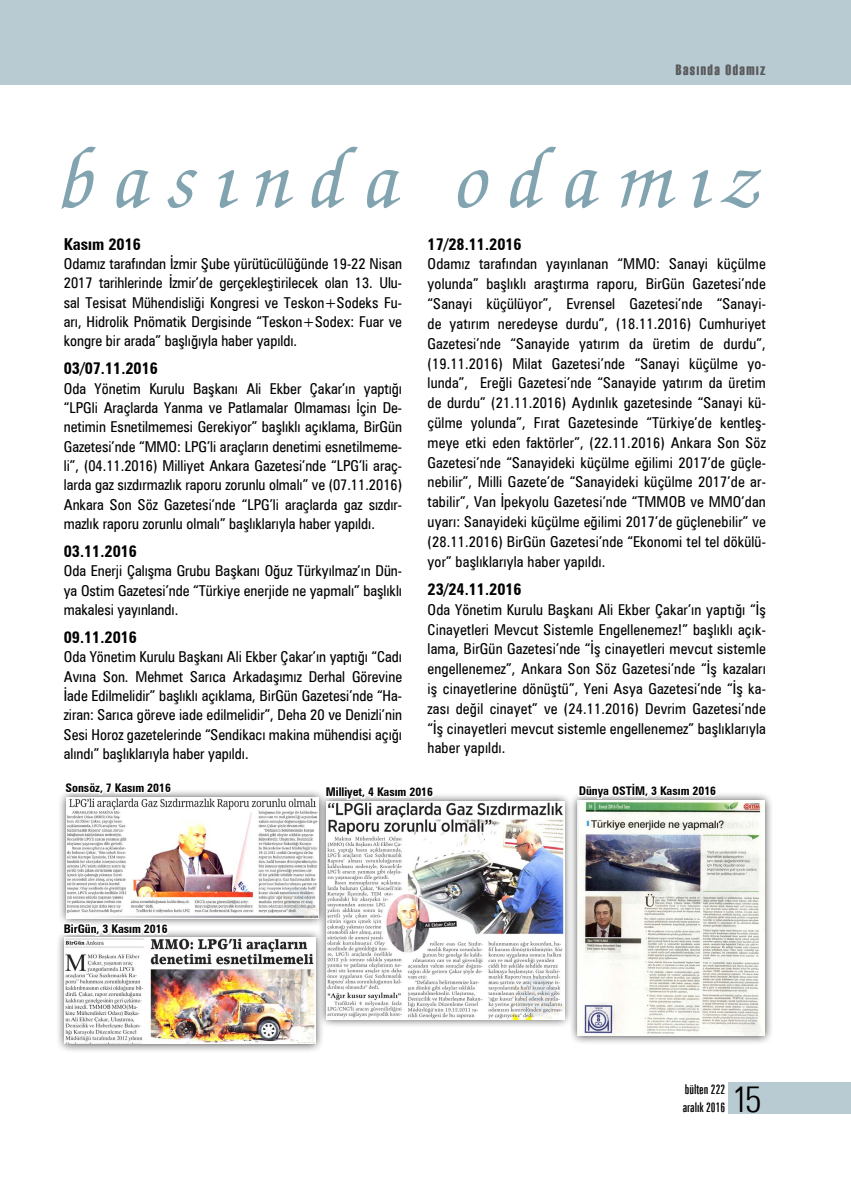
<style>
.page{position:relative;width:851px;height:1191px;background:#fff}
.page>*{position:absolute;margin:0;border:0;box-sizing:border-box;transform-origin:0 0}
.t1{font:italic 84px "Zurich Calligraphic";letter-spacing:.22em;color:#82a4b1}
.t2{font:300 condensed 36.15px "Zurich BT";color:#000}
.t3{font:700 condensed 16.5px "Zurich BT";color:#000}
.t4{font:condensed 15px/19.8px "Zurich BT";color:#000;text-align:justify}
.t5{font:15px "Haettenschweiler";letter-spacing:.1em;color:#58595b}
.t6{font:extra-condensed 13.5px/18px "Zurich BT";color:#000}
.t7{font:700 condensed 12px "Zurich BT";color:#000}
</style>
<div class="page">
<div style="left:0;top:0;width:850px;height:84px;background:#b9cbd2"></div>
<div style="left:728px;top:1082px;width:122px;height:32px;background:#b9cbd2"></div>
<div style="left:57px;top:788px;width:270px;height:139px;background:#000;opacity:.75"></div>
<img style="left:66px;top:797px;width:251px;height:121px">
<div style="left:56px;top:928px;width:268px;height:124px;background:#000;opacity:.75"></div>
<img style="left:65px;top:938px;width:251px;height:105px">
<div style="left:568px;top:791px;width:205px;height:254px;background:#000;opacity:.75"></div>
<img style="left:577px;top:800px;width:187px;height:236px">
<div style="left:317px;top:792px;width:256px;height:236px;background:#000;opacity:.75"></div>
<img style="left:326px;top:801px;width:238px;height:218px">
<svg style="left:62px;top:788px;width:112px;height:10px"></svg>
<svg style="left:323px;top:788px;width:113px;height:55px"></svg>
<img style="left:576px;top:791px;width:143px;height:51px">
<svg style="left:56px;top:916px;width:115px;height:41px"></svg>
<p class="t5" style="left:675px;top:60px;width:91px">Basında Odamız</p>
<h1 class="t1" style="left:63px;top:137px;width:704px">basında odamız</h1>
<p class="t3" style="left:64px;top:234px;width:79px">Kasım 2016</p>
<p class="t4" style="left:64px;top:254px;width:340px;line-height:19.4px">Odamız tarafından İzmir Şube yürütücülüğünde 19-22 Nisan 2017 tarihlerinde İzmir’de gerçekleştirilecek olan 13. Ulu&shy;sal Tesisat Mühendisliği Kongresi ve Teskon+Sodeks Fu&shy;arı, Hidrolik Pnömatik Dergisinde “Teskon+Sodex: Fuar ve kongre bir arada” başlığıyla haber yapıldı.</p>
<p class="t3" style="left:64px;top:358px;width:96px">03/07.11.2016</p>
<p class="t4" style="left:64px;top:378px;width:340px;line-height:19.4px">Oda Yönetim Kurulu Başkanı Ali Ekber Çakar’ın yaptığı “LPGli Araçlarda Yanma ve Patlamalar Olmaması İçin De&shy;netimin Esnetilmemesi Gerekiyor” başlıklı açıklama, BirGün Gazetesi’nde “MMO: LPG’li araçların denetimi esnetilmeme&shy;li”, (04.11.2016) Milliyet Ankara Gazetesi’nde “LPG’li araç&shy;larda gaz sızdırmazlık raporu zorunlu olmalı” ve (07.11.2016)<br>Ankara Son Söz Gazetesi’nde “LPG’li araçlarda gaz sızdır&shy;mazlık raporu zorunlu olmalı” başlıklarıyla haber yapıldı.</p>
<p class="t3" style="left:64px;top:541px;width:75px">03.11.2016</p>
<p class="t4" style="left:64px;top:561px;width:340px;line-height:19.4px">Oda Enerji Çalışma Grubu Başkanı Oğuz Türkyılmaz’ın Dün&shy;ya Ostim Gazetesi’nde “Türkiye enerjide ne yapmalı” başlıklı makalesi yayınlandı.</p>
<p class="t3" style="left:64px;top:627px;width:75px">09.11.2016</p>
<p class="t4" style="left:64px;top:647px;width:340px;line-height:19.4px">Oda Yönetim Kurulu Başkanı Ali Ekber Çakar’ın yaptığı “Cadı Avına Son. Mehmet Sarıca Arkadaşımız Derhal Görevine İade Edilmelidir” başlıklı açıklama, BirGün Gazetesi’nde “Ha&shy;ziran: Sarıca göreve iade edilmelidir”, Deha 20 ve Denizli’nin Sesi Horoz gazetelerinde “Sendikacı makina mühendisi açığı alındı” başlıklarıyla haber yapıldı.</p>
<p class="t3" style="left:427px;top:234px;width:96px">17/28.11.2016</p>
<p class="t4" style="left:427px;top:254px;width:340px">Odamız tarafından yayınlanan “MMO: Sanayi küçülme yolunda” başlıklı araştırma raporu, BirGün Gazetesi’nde “Sanayi küçülüyor”, Evrensel Gazetesi’nde “Sanayi&shy;de yatırım neredeyse durdu”, (18.11.2016) Cumhuriyet Gazetesi’nde “Sanayide yatırım da üretim de durdu”, (19.11.2016) Milat Gazetesi’nde “Sanayi küçülme yo&shy;lunda”, Ereğli Gazetesi’nde “Sanayide yatırım da üretim de durdu” (21.11.2016) Aydınlık gazetesinde “Sanayi kü&shy;çülme yolunda”, Fırat Gazetesinde “Türkiye’de kentleş&shy;meye etki eden faktörler”, (22.11.2016) Ankara Son Söz Gazetesi’nde “Sanayideki küçülme eğilimi 2017’de güçle&shy;nebilir”, Milli Gazete’de “Sanayideki küçülme 2017’de ar&shy;tabilir”, Van İpekyolu Gazetesi’nde “TMMOB ve MMO’dan uyarı: Sanayideki küçülme eğilimi 2017’de güçlenebilir” ve (28.11.2016) BirGün Gazetesi’nde “Ekonomi tel tel dökülü&shy;yor” başlıklarıyla haber yapıldı.</p>
<p class="t3" style="left:427px;top:579px;width:96px">23/24.11.2016</p>
<p class="t4" style="left:427px;top:599px;width:340px">Oda Yönetim Kurulu Başkanı Ali Ekber Çakar’ın yaptığı “İş Cinayetleri Mevcut Sistemle Engellenemez!” başlıklı açık&shy;lama, BirGün Gazetesi’nde “İş cinayetleri mevcut sistemle engellenemez”, Ankara Son Söz Gazetesi’nde “İş kazaları iş cinayetlerine dönüştü”, Yeni Asya Gazetesi’nde “İş ka&shy;zası değil cinayet” ve (24.11.2016) Devrim Gazetesi’nde “İş cinayetleri mevcut sistemle engellenemez” başlıklarıyla haber yapıldı.</p>
<p class="t7" style="left:65px;top:780px;width:107px">Sonsöz, 7 Kasım 2016</p>
<p class="t7" style="left:326px;top:784px;width:109px">Milliyet, 4 Kasım 2016</p>
<p class="t7" style="left:578px;top:783px;width:139px">Dünya OSTİM, 3 Kasım 2016</p>
<p class="t7" style="left:64px;top:921px;width:105px">BirGün, 3 Kasım 2016</p>
<p class="t6" style="left:682px;top:1080px;width:44px">bülten 222 aralık 2016</p>
<h2 class="t2" style="left:732px;top:1076px;width:31px">15</h2>
</div>
